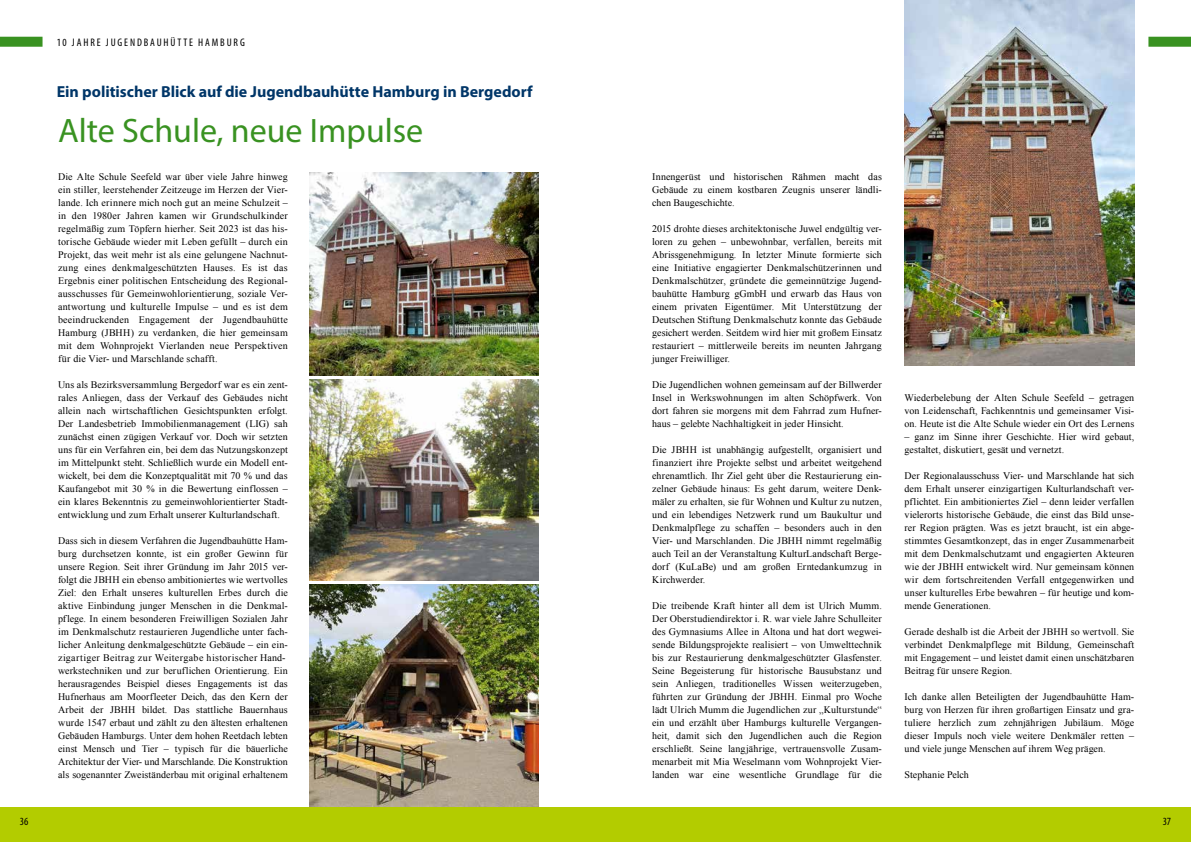
<style>
.page{position:relative;width:1191px;height:842px;background:#fff}
.page>*{position:absolute;margin:0;border:0;box-sizing:border-box;transform-origin:0 0}
.t1{font:34px "Myriad Pro";color:#399221}
.t2{font:700 16px "Myriad Pro";color:#003668}
.t3{font:condensed 11px "Myriad Pro";letter-spacing:.17em;color:#000}
.t4{font:10px/13px "Times New Roman";letter-spacing:.005em;color:#000;text-align:justify}
</style>
<div class="page">
<div style="left:0;top:37px;width:43px;height:10px;background:#399221"></div>
<div style="left:1148px;top:37px;width:43px;height:10px;background:#399221"></div>
<div style="left:0;top:806px;width:1191px;height:36px;background:#b3cc00"></div>
<img style="left:309px;top:173px;width:230px;height:633px">
<img style="left:904px;top:0;width:230px;height:366px">
<hr style="left:300px;top:581px;width:255px;height:2px;background:#fff">
<hr style="left:300px;top:377px;width:255px;height:2px;background:#fff">
<p class="t3" style="left:57px;top:35px;width:190px">10 JAHRE JUGENDBAUHÜTTE HAMBURG</p>
<h2 class="t2" style="left:57px;top:81px;width:477px">Ein politischer Blick auf die Jugendbauhütte Hamburg in Bergedorf</h2>
<h1 class="t1" style="left:58px;top:109px;width:367px">Alte Schule, neue Impulse</h1>
<p class="t4" style="left:58px;top:170px;width:231px">Die Alte Schule Seefeld war über viele Jahre hinweg ein stiller, leerstehender Zeitzeuge im Herzen der Vier&shy;lande. Ich erinnere mich noch gut an meine Schulzeit – in den 1980er Jahren kamen wir Grundschulkinder regelmäßig zum Töpfern hierher. Seit 2023 ist das his&shy;torische Gebäude wieder mit Leben gefüllt – durch ein Projekt, das weit mehr ist als eine gelungene Nachnut&shy;zung eines denkmalgeschützten Hauses. Es ist das Ergebnis einer politischen Entscheidung des Regional&shy;ausschusses für Gemeinwohlorientierung, soziale Ver&shy;antwortung und kulturelle Impulse – und es ist dem beeindruckenden Engagement der Jugendbauhütte Hamburg (JBHH) zu verdanken, die hier gemeinsam mit dem Wohnprojekt Vierlanden neue Perspektiven für die Vier- und Marschlande schafft.</p>
<p class="t4" style="left:58px;top:378px;width:231px">Uns als Bezirksversammlung Bergedorf war es ein zent&shy;rales Anliegen, dass der Verkauf des Gebäudes nicht allein nach wirtschaftlichen Gesichtspunkten erfolgt.<br>Der Landesbetrieb Immobilienmanagement (LIG) sah zunächst einen zügigen Verkauf vor. Doch wir setzten uns für ein Verfahren ein, bei dem das Nutzungskonzept im Mittelpunkt steht. Schließlich wurde ein Modell ent&shy;wickelt, bei dem die Konzeptqualität mit 70 % und das Kaufangebot mit 30 % in die Bewertung einflossen – ein klares Bekenntnis zu gemeinwohlorientierter Stadt&shy;entwicklung und zum Erhalt unserer Kulturlandschaft.</p>
<p class="t4" style="left:58px;top:534px;width:231px;text-align:left">Dass sich in diesem Verfahren die Jugendbauhütte Ham&shy;burg durchsetzen konnte, ist ein großer Gewinn für unsere Region. Seit ihrer Gründung im Jahr 2015 ver&shy;folgt die JBHH ein ebenso ambitioniertes wie wertvolles Ziel: den Erhalt unseres kulturellen Erbes durch die aktive Einbindung junger Menschen in die Denkmal&shy;pflege. In einem besonderen Freiwilligen Sozialen Jahr im Denkmalschutz restaurieren Jugendliche unter fach&shy;licher Anleitung denkmalgeschützte Gebäude – ein ein&shy;zigartiger Beitrag zur Weitergabe historischer Hand&shy;werkstechniken und zur beruflichen Orientierung. Ein herausragendes Beispiel dieses Engagements ist das Hufnerhaus am Moorfleeter Deich, das den Kern der Arbeit der JBHH bildet. Das stattliche Bauernhaus wurde 1547 erbaut und zählt zu den ältesten erhaltenen Gebäuden Hamburgs. Unter dem hohen Reetdach lebten einst Mensch und Tier – typisch für die bäuerliche Architektur der Vier- und Marschlande. Die Konstruktion als sogenannter Zweiständerbau mit original erhaltenem</p>
<p class="t4" style="left:652px;top:170px;width:231px">Innengerüst und historischen Rähmen macht das Gebäude zu einem kostbaren Zeugnis unserer ländli&shy;chen Baugeschichte.</p>
<p class="t4" style="left:652px;top:222px;width:231px">2015 drohte dieses architektonische Juwel endgültig ver&shy;loren zu gehen – unbewohnbar, verfallen, bereits mit Abrissgenehmigung. In letzter Minute formierte sich eine Initiative engagierter Denkmalschützerinnen und Denkmalschützer, gründete die gemeinnützige Jugend&shy;bauhütte Hamburg gGmbH und erwarb das Haus von einem privaten Eigentümer. Mit Unterstützung der Deutschen Stiftung Denkmalschutz konnte das Gebäude gesichert werden. Seitdem wird hier mit großem Einsatz restauriert – mittlerweile bereits im neunten Jahrgang junger Freiwilliger.</p>
<p class="t4" style="left:652px;top:378px;width:231px">Die Jugendlichen wohnen gemeinsam auf der Billwerder Insel in Werkswohnungen im alten Schöpfwerk. Von dort fahren sie morgens mit dem Fahrrad zum Hufner&shy;haus – gelebte Nachhaltigkeit in jeder Hinsicht.</p>
<p class="t4" style="left:652px;top:443px;width:231px">Die JBHH ist unabhängig aufgestellt, organisiert und finanziert ihre Projekte selbst und arbeitet weitgehend ehrenamtlich. Ihr Ziel geht über die Restaurierung ein&shy;zelner Gebäude hinaus: Es geht darum, weitere Denk&shy;mäler zu erhalten, sie für Wohnen und Kultur zu nutzen, und ein lebendiges Netzwerk rund um Baukultur und Denkmalpflege zu schaffen – besonders auch in den Vier- und Marschlanden. Die JBHH nimmt regelmäßig auch Teil an der Veranstaltung KulturLandschaft Berge&shy;dorf (KuLaBe) und am großen Erntedankumzug in Kirchwerder.</p>
<p class="t4" style="left:652px;top:599px;width:231px">Die treibende Kraft hinter all dem ist Ulrich Mumm.<br>Der Oberstudiendirektor i. R. war viele Jahre Schulleiter des Gymnasiums Allee in Altona und hat dort wegwei&shy;sende Bildungsprojekte realisiert – von Umwelttechnik bis zur Restaurierung denkmalgeschützter Glasfenster.<br>Seine Begeisterung für historische Bausubstanz und sein Anliegen, traditionelles Wissen weiterzugeben, führten zur Gründung der JBHH. Einmal pro Woche lädt Ulrich Mumm die Jugendlichen zur „Kulturstunde“ ein und erzählt über Hamburgs kulturelle Vergangen&shy;heit, damit sich den Jugendlichen auch die Region erschließt. Seine langjährige, vertrauensvolle Zusam&shy;menarbeit mit Mia Weselmann vom Wohnprojekt Vier&shy;landen war eine wesentliche Grundlage für die</p>
<p class="t4" style="left:904px;top:391px;width:231px">Wiederbelebung der Alten Schule Seefeld – getragen von Leidenschaft, Fachkenntnis und gemeinsamer Visi&shy;on. Heute ist die Alte Schule wieder ein Ort des Lernens</p>
<p class="t4" style="left:904px;top:430px;width:231px">– ganz im Sinne ihrer Geschichte. Hier wird gebaut, gestaltet, diskutiert, gesät und vernetzt.</p>
<p class="t4" style="left:904px;top:469px;width:231px">Der Regionalausschuss Vier- und Marschlande hat sich dem Erhalt unserer einzigartigen Kulturlandschaft ver&shy;pflichtet. Ein ambitioniertes Ziel – denn leider verfallen vielerorts historische Gebäude, die einst das Bild unse&shy;rer Region prägten. Was es jetzt braucht, ist ein abge&shy;stimmtes Gesamtkonzept, das in enger Zusammenarbeit mit dem Denkmalschutzamt und engagierten Akteuren wie der JBHH entwickelt wird. Nur gemeinsam können wir dem fortschreitenden Verfall entgegenwirken und unser kulturelles Erbe bewahren – für heutige und kom&shy;mende Generationen.</p>
<p class="t4" style="left:904px;top:625px;width:231px">Gerade deshalb ist die Arbeit der JBHH so wertvoll. Sie verbindet Denkmalpflege mit Bildung, Gemeinschaft mit Engagement – und leistet damit einen unschätzbaren Beitrag für unsere Region.</p>
<p class="t4" style="left:904px;top:690px;width:231px">Ich danke allen Beteiligten der Jugendbauhütte Ham&shy;burg von Herzen für ihren großartigen Einsatz und gra&shy;tuliere herzlich zum zehnjährigen Jubiläum. Möge dieser Impuls noch viele weitere Denkmäler retten – und viele junge Menschen auf ihrem Weg prägen.</p>
<p class="t4" style="left:904px;top:768px;width:66px">Stephanie Pelch</p>
<p class="t3" style="left:20px;top:814px;width:10px">36</p>
<p class="t3" style="left:1162px;top:814px;width:10px">37</p>
</div>
